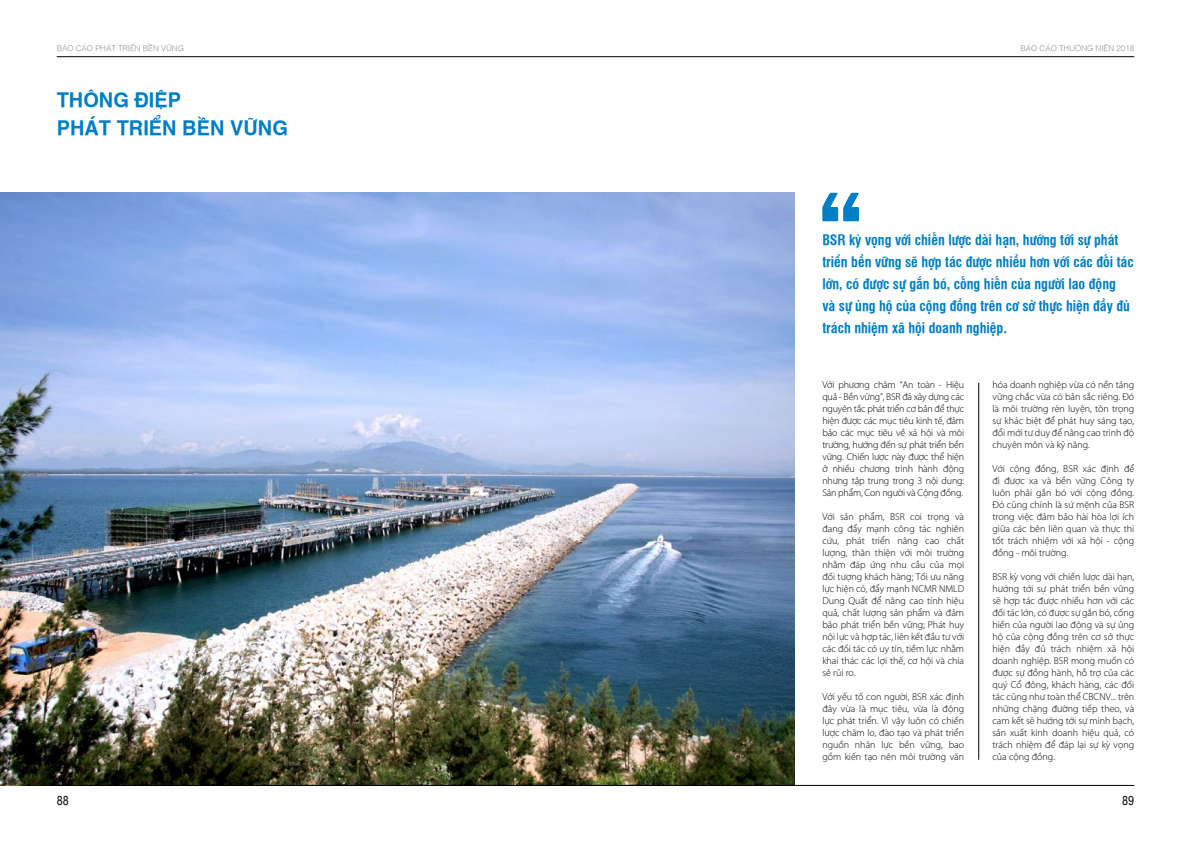
<style>
.page{position:relative;width:1191px;height:842px;background:#fff}
.page>*{position:absolute;margin:0;border:0;box-sizing:border-box;transform-origin:0 0}
.t1{font:700 20px/28px "SFU Helvetica";color:#007fc4}
.t2{font:700 14px/22px "UVN Hong Ha Hep";color:#007fc4}
.t3{font:12px "UVN Hong Ha Hep";color:#000}
.t4{font:300 10px/12px "Myriad Pro";color:#000;text-align:justify}
.t5{font:300 8px "SFU Helvetica";color:#939598}
</style>
<div class="page">
<hr style="left:978px;top:383px;width:1px;height:377px;background:#000">
<img style="left:0;top:193px;width:794px;height:592px">
<svg style="left:822px;top:193px;width:37px;height:28px"></svg>
<hr style="left:57px;top:57px;width:1077px;height:1px;background:#000">
<hr style="left:57px;top:785px;width:1077px;height:1px;background:#000">
<p class="t5" style="left:57px;top:42px;width:129px">BÁO CÁO PHÁT TRIỂN BỀN VỮNG</p>
<p class="t5" style="left:1020px;top:42px;width:115px">BÁO CÁO THƯỜNG NIÊN 2018</p>
<h1 class="t1" style="left:57px;top:84px;width:233px">THÔNG ĐIỆP<br>PHÁT TRIỂN BỀN VỮNG</h1>
<h2 class="t2" style="left:822px;top:228px;width:313px">BSR kỳ vọng với chiến lược dài hạn, hướng tới sự phát triển bền vững sẽ hợp tác được nhiều hơn với các đối tác lớn, có được sự gắn bó, cống hiến của người lao động<br>và sự ủng hộ của cộng đồng trên cơ sở thực hiện đầy đủ trách nhiệm xã hội doanh nghiệp.</h2>
<p class="t4" style="left:822px;top:378px;width:143px">Với phương châm “An toàn - Hiệu quả - Bền vững”, BSR đã xây dựng các nguyên tắc phát triển cơ bản để thực hiện được các mục tiêu kinh tế, đảm bảo các mục tiêu về xã hội và môi trường, hướng đến sự phát triển bền vững. Chiến lược này được thể hiện ở nhiều chương trình hành động nhưng tập trung trong 3 nội dung:<br>Sản phẩm, Con người và Cộng đồng.</p>
<p class="t4" style="left:822px;top:510px;width:143px">Với sản phẩm, BSR coi trọng và đang đẩy mạnh công tác nghiên cứu, phát triển nâng cao chất lượng, thân thiện với môi trường nhằm đáp ứng nhu cầu của mọi đối tượng khách hàng; Tối ưu năng lực hiện có, đẩy mạnh NCMR NMLD Dung Quất để nâng cao tính hiệu quả, chất lượng sản phẩm và đảm bảo phát triển bền vững; Phát huy nội lực và hợp tác, liên kết đầu tư với các đối tác có uy tín, tiềm lực nhằm khai thác các lợi thế, cơ hội và chia sẻ rủi ro.</p>
<p class="t4" style="left:822px;top:690px;width:143px">Với yếu tố con người, BSR xác định đây vừa là mục tiêu, vừa là động lực phát triển. Vì vậy luôn có chiến lược chăm lo, đào tạo và phát triển nguồn nhân lực bền vững, bao gồm kiến tạo nên môi trường văn</p>
<p class="t4" style="left:992px;top:378px;width:143px">hóa doanh nghiệp vừa có nền tảng vững chắc vừa có bản sắc riêng. Đó là môi trường rèn luyện, tôn trọng sự khác biệt để phát huy sáng tạo, đổi mới tư duy để nâng cao trình độ chuyên môn và kỹ năng.</p>
<p class="t4" style="left:992px;top:462px;width:143px">Với cộng đồng, BSR xác định để đi được xa và bền vững Công ty luôn phải gắn bó với cộng đồng.<br>Đó cũng chính là sứ mệnh của BSR trong việc đảm bảo hài hòa lợi ích giữa các bên liên quan và thực thi tốt trách nhiệm với xã hội - cộng đồng - môi trường.</p>
<p class="t4" style="left:992px;top:570px;width:143px">BSR kỳ vọng với chiến lược dài hạn, hướng tới sự phát triển bền vững sẽ hợp tác được nhiều hơn với các đối tác lớn, có được sự gắn bó, cống hiến của người lao động và sự ủng hộ của cộng đồng trên cơ sở thực hiện đầy đủ trách nhiệm xã hội doanh nghiệp. BSR mong muốn có được sự đồng hành, hỗ trợ của các quý Cổ đông, khách hàng, các đối tác cũng như toàn thể CBCNV... trên những chặng đường tiếp theo, và cam kết sẽ hướng tới sự minh bạch, sản xuất kinh doanh hiệu quả, có trách nhiệm để đáp lại sự kỳ vọng của cộng đồng.</p>
<p class="t3" style="left:57px;top:792px;width:13px">88</p>
<p class="t3" style="left:1122px;top:792px;width:13px">89</p>
</div>
